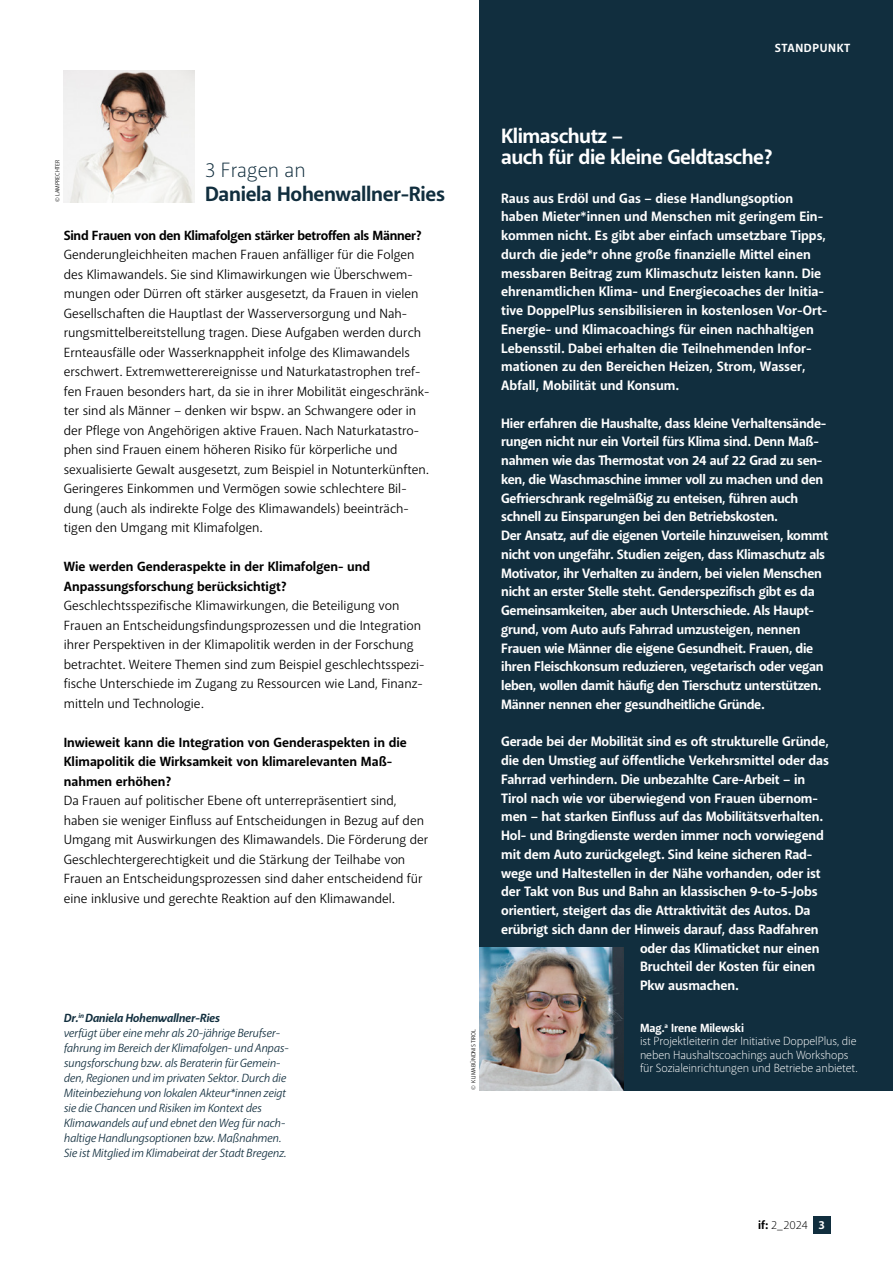
<style>
.page{position:relative;width:893px;height:1263px;background:#fff}
.page>*{position:absolute;margin:0;border:0;box-sizing:border-box;transform-origin:0 0}
.t1{font:700 21px/21px "Akagi Pro";letter-spacing:-.025em;color:#fff}
.t2{font:700 21px/24px "Akagi Pro";letter-spacing:-.015em;color:#112e3e}
.t3{font:700 13.8px/18.8px "Akagi Pro";letter-spacing:-.01em;color:#fff}
.t4{font:13.5px/19.5px "Akagi Pro";color:#000}
.Lauftext{font:700 13.5px/19.5px "Akagi Pro";color:#000}
.Lauftext-2{font:700 13.5px "Akagi Pro";letter-spacing:-.02em;color:#000}
.t5{font:italic 12px/15px "Akagi Pro";letter-spacing:-.015em;color:#112e3e}
.t6{font:300 12px/13.5px "Akagi Pro";letter-spacing:-.01em;color:#fff}
.t7{font:italic 700 12px "Akagi Pro";letter-spacing:-.015em;color:#112e3e}
.t8{font:700 12px "Akagi Pro";letter-spacing:-.01em;color:#fff}
.t9{font:700 12px "Akagi Pro";letter-spacing:.05em;color:#fff}
.t10{font:300 12px "Akagi Pro";color:#000}
.t11{font:6px "Akagi Pro";color:#000}
.s1{font-weight:300}
.s2{font-weight:700}
.s3{font-weight:700;color:#fff}
</style>
<div class="page">
<div style="left:480px;top:0;width:413px;height:1091px;background:#112e3e"></div>
<div style="left:813px;top:1216px;width:17px;height:17px;background:#112e3e"></div>
<img style="left:64px;top:70px;width:131px;height:132px">
<img style="left:480px;top:948px;width:143px;height:143px">
<p class="t9" style="left:775px;top:40px;width:77px">STANDPUNKT</p>
<p class="t11" style="left:54px;top:202px;width:44px;rotate:-90deg">© LAMPRECHTER</p>
<p class="t2" style="left:205px;top:158px;width:241px"><span class="s1">3 Fragen an<br></span>Daniela Hohenwallner-Ries</p>
<p class="Lauftext-2" style="left:64px;top:227px;width:360px">Sind Frauen von den Klimafolgen stärker betroffen als Männer?</p>
<p class="t4" style="left:64px;top:245px;width:367px">Genderungleichheiten machen Frauen anfälliger für die Folgen des Klimawandels. Sie sind Klimawirkungen wie Überschwem&shy;mungen oder Dürren oft stärker ausgesetzt, da Frauen in vielen Gesellschaften die Hauptlast der Wasserversorgung und Nah&shy;rungsmittelbereitstellung tragen. Diese Aufgaben werden durch Ernteausfälle oder Wasserknappheit infolge des Klimawandels erschwert. Extremwetterereignisse und Naturkatastrophen tref&shy;fen Frauen besonders hart, da sie in ihrer Mobilität eingeschränk&shy;ter sind als Männer – denken wir bspw. an Schwangere oder in der Pflege von Angehörigen aktive Frauen. Nach Naturkatastro&shy;phen sind Frauen einem höheren Risiko für körperliche und sexualisierte Gewalt ausgesetzt, zum Beispiel in Notunterkünften.<br>Geringeres Einkommen und Vermögen sowie schlechtere Bil&shy;dung (auch als indirekte Folge des Klimawandels) beeinträch&shy;tigen den Umgang mit Klimafolgen.</p>
<p class="Lauftext" style="left:64px;top:557px;width:308px">Wie werden Genderaspekte in der Klimafolgen- und<br>Anpassungsforschung berücksichtigt?</p>
<p class="t4" style="left:64px;top:596px;width:362px">Geschlechtsspezifische Klimawirkungen, die Beteiligung von Frauen an Entscheidungsfindungsprozessen und die Integration ihrer Perspektiven in der Klimapolitik werden in der Forschung betrachtet. Weitere Themen sind zum Beispiel geschlechtsspezi&shy;fische Unterschiede im Zugang zu Ressourcen wie Land, Finanz&shy;mitteln und Technologie.</p>
<p class="Lauftext" style="left:64px;top:733px;width:344px">Inwieweit kann die Integration von Genderaspekten in die<br>Klimapolitik die Wirksamkeit von klimarelevanten Maß&shy;nahmen erhöhen?</p>
<p class="t4" style="left:64px;top:791px;width:366px">Da Frauen auf politischer Ebene oft unterrepräsentiert sind, haben sie weniger Einfluss auf Entscheidungen in Bezug auf den Umgang mit Auswirkungen des Klimawandels. Die Förderung der Geschlechtergerechtigkeit und die Stärkung der Teilhabe von Frauen an Entscheidungsprozessen sind daher entscheidend für eine inklusive und gerechte Reaktion auf den Klimawandel.</p>
<p class="t7" style="left:64px;top:1011px;width:158px">Dr.<sup>in</sup> Daniela Hohenwallner-Ries</p>
<p class="t5" style="left:64px;top:1026px;width:227px">verfügt über eine mehr als 20-jährige Berufser&shy;fahrung im Bereich der Klimafolgen- und Anpas&shy;sungsforschung bzw. als Beraterin für Gemein&shy;den, Regionen und im privaten Sektor. Durch die Miteinbeziehung von lokalen Akteur*innen zeigt sie die Chancen und Risiken im Kontext des Klimawandels auf und ebnet den Weg für nach&shy;haltige Handlungsoptionen bzw. Maßnahmen.<br>Sie ist Mitglied im Klimabeirat der Stadt Bregenz.</p>
<p class="t11" style="left:470px;top:1090px;width:63px;rotate:-90deg"><span class="s1">©</span> KLIMABÜNDNIS TIROL</p>
<p class="t1" style="left:501px;top:126px;width:273px">Klimaschutz –<br>auch für die kleine Geldtasche?</p>
<p class="t3" style="left:501px;top:189px;width:328px">Raus aus Erdöl und Gas – diese Handlungsoption haben Mieter*innen und Menschen mit geringem Ein&shy;kommen nicht. Es gibt aber einfach umsetzbare Tipps, durch die jede*r ohne große finanzielle Mittel einen messbaren Beitrag zum Klimaschutz leisten kann. Die ehrenamtlichen Klima- und Energiecoaches der Initia&shy;tive DoppelPlus sensibilisieren in kostenlosen Vor-Ort-Energie- und Klimacoachings für einen nachhaltigen Lebensstil. Dabei erhalten die Teilnehmenden Infor&shy;mationen zu den Bereichen Heizen, Strom, Wasser, Abfall, Mobilität und Konsum.</p>
<p class="t3" style="left:501px;top:414px;width:329px">Hier erfahren die Haushalte, dass kleine Verhaltensände&shy;rungen nicht nur ein Vorteil fürs Klima sind. Denn Maß&shy;nahmen wie das Thermostat von 24 auf 22 Grad zu sen&shy;ken, die Waschmaschine immer voll zu machen und den Gefrierschrank regelmäßig zu enteisen, führen auch schnell zu Einsparungen bei den Betriebskosten.<br>Der Ansatz, auf die eigenen Vorteile hinzuweisen, kommt nicht von ungefähr. Studien zeigen, dass Klimaschutz als Motivator, ihr Verhalten zu ändern, bei vielen Menschen nicht an erster Stelle steht. Genderspezifisch gibt es da Gemeinsamkeiten, aber auch Unterschiede. Als Haupt&shy;grund, vom Auto aufs Fahrrad umzusteigen, nennen Frauen wie Männer die eigene Gesundheit. Frauen, die ihren Fleischkonsum reduzieren, vegetarisch oder vegan leben, wollen damit häufig den Tierschutz unterstützen.<br>Männer nennen eher gesundheitliche Gründe.</p>
<p class="t3" style="left:501px;top:733px;width:329px">Gerade bei der Mobilität sind es oft strukturelle Gründe,</p>
<p class="t3" style="left:501px;top:751px;width:329px">die den Umstieg auf öffentliche Verkehrsmittel oder das</p>
<p class="t3" style="left:501px;top:770px;width:305px">Fahrrad verhindern. Die unbezahlte Care-Arbeit – in</p>
<p class="t3" style="left:501px;top:789px;width:318px">Tirol nach wie vor überwiegend von Frauen übernom-</p>
<p class="t3" style="left:501px;top:808px;width:323px">men – hat starken Einfluss auf das Mobilitätsverhalten.</p>
<p class="t3" style="left:501px;top:826px;width:324px">Hol- und Bringdienste werden immer noch vorwiegend</p>
<p class="t3" style="left:501px;top:845px;width:313px">mit dem Auto zurückgelegt. Sind keine sicheren Rad-</p>
<p class="t3" style="left:501px;top:864px;width:321px">wege und Haltestellen in der Nähe vorhanden, oder ist</p>
<p class="t3" style="left:501px;top:883px;width:318px">der Takt von Bus und Bahn an klassischen 9-to-5-Jobs</p>
<p class="t3" style="left:501px;top:901px;width:311px">orientiert, steigert das die Attraktivität des Autos. Da</p>
<p class="t3" style="left:501px;top:920px;width:319px">erübrigt sich dann der Hinweis darauf, dass Radfahren</p>
<p class="t3" style="left:640px;top:939px;width:181px">oder das Klimaticket nur einen</p>
<p class="t3" style="left:640px;top:958px;width:177px">Bruchteil der Kosten für einen</p>
<p class="t3" style="left:640px;top:976px;width:100px">Pkw ausmachen.</p>
<p class="t8" style="left:640px;top:1020px;width:106px">Mag.<sup>a</sup> Irene Milewski</p>
<p class="t6" style="left:640px;top:1034px;width:219px">ist Projektleiterin der Initiative DoppelPlus, die neben Haushaltscoachings auch Workshops für Sozialeinrichtungen und Betriebe anbietet.</p>
<p class="t10" style="left:758px;top:1218px;width:68px"><span class="s2">if:</span> 2_2024 <span class="s3">3</span></p>
</div>
